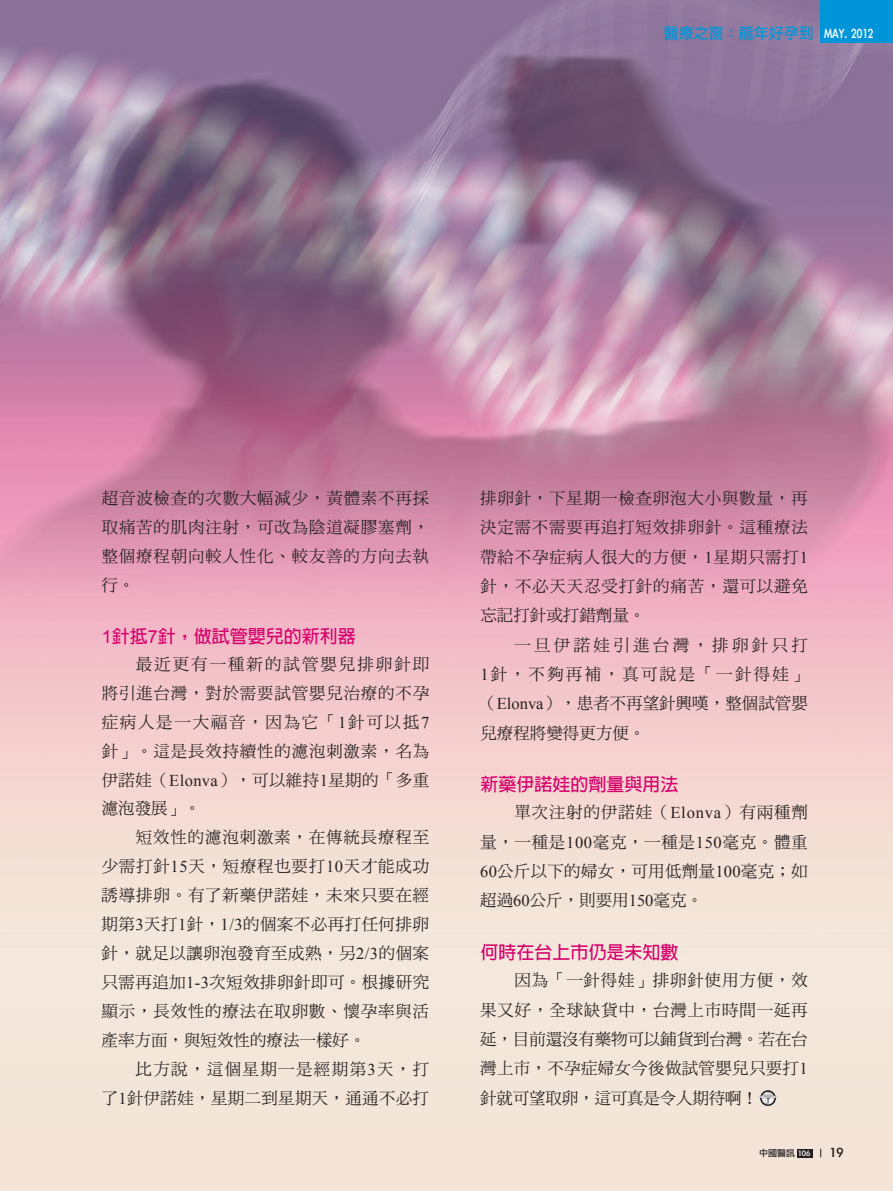
<style>
.page{position:relative;width:893px;height:1191px;background:#fff}
.page>*{position:absolute;margin:0;border:0;box-sizing:border-box;transform-origin:0 0}
.t1{font:700 18px "Lin Gothic";color:#d6026d}
.t2{font:16.5px/29px "DF Ming Std W5";letter-spacing:.045em;color:#231f20;text-align:justify}
.t3{font:16.5px/29px "DF Ming Std W5";letter-spacing:.02em;color:#231f20;text-align:right}
.t4{font:15px "Li Gothic Med";color:#0095d9}
.t5{font:15px "Li Gothic Med";color:#231f20}
.t6{font:9px "Li Gothic Med";color:#231f20}
.s1{color:#fff}
.s2{font-family:"Arial";font-weight:400}
.s3{font-family:"Times New Roman"}
</style>
<div class="page">
<img style="left:0;top:0;width:893px;height:1191px">
<svg style="left:760px;top:1090px;width:16px;height:16px"></svg>
<svg style="left:758px;top:1091px;width:20px;height:13px"></svg>
<div style="left:797px;top:1148px;width:15px;height:9px;background:#231f20"></div>
<div style="left:821px;top:0;width:72px;height:43px;background:#0095d9"></div>
<p class="t4" style="left:664px;top:26px;width:211px">醫療之窗：龍年好孕到 <span class="s1">MAY. 2012</span></p>
<p class="t2" style="left:102px;top:483px;width:329px">超音波檢查的次數大幅減少，黃體素不再採取痛苦的肌肉注射，可改為陰道凝膠塞劑，整個療程朝向較人性化、較友善的方向去執行。</p>
<p class="t1" style="left:102px;top:627px;width:256px"><span class="s2">1</span>針抵<span class="s2">7</span>針，做試管嬰兒的新利器</p>
<p class="t2" style="left:102px;top:649px;width:329px;text-indent:34px">最近更有一種新的試管嬰兒排卵針即將引進台灣，對於需要試管嬰兒治療的不孕症病人是一大福音，因為它「<span class="s3">1</span>針可以抵<span class="s3">7</span>針」。這是長效持續性的濾泡刺激素，名為伊諾娃（<span class="s3">Elonva</span>），可以維持<span class="s3">1</span>星期的「多重濾泡發展」。</p>
<p class="t2" style="left:101px;top:822px;width:329px;text-indent:34px">短效性的濾泡刺激素，在傳統長療程至少需打針<span class="s3">15</span>天，短療程也要打<span class="s3">10</span>天才能成功誘導排卵。有了新藥伊諾娃，未來只要在經期第<span class="s3">3</span>天打<span class="s3">1</span>針，<span class="s3">1/3</span>的個案不必再打任何排卵針，就足以讓卵泡發育至成熟，另<span class="s3">2/3</span>的個案只需再追加<span class="s3">1-3</span>次短效排卵針即可。根據研究顯示，長效性的療法在取卵數、懷孕率與活產率方面，與短效性的療法一樣好。</p>
<p class="t3" style="left:102px;top:1054px;width:329px">比方說，這個星期一是經期第<span class="s3">3</span>天，打<br>了<span class="s3">1</span>針伊諾娃，星期二到星期天，通通不必打</p>
<p class="t2" style="left:480px;top:483px;width:329px">排卵針，下星期一檢查卵泡大小與數量，再決定需不需要再追打短效排卵針。這種療法帶給不孕症病人很大的方便，<span class="s3">1</span>星期只需打<span class="s3">1</span>針，不必天天忍受打針的痛苦，還可以避免忘記打針或打錯劑量。</p>
<p class="t2" style="left:480px;top:630px;width:329px;text-indent:34px">一旦伊諾娃引進台灣，排卵針只打<span class="s3">1</span>針，不夠再補，真可說是「一針得娃」（<span class="s3">Elonva</span>），患者不再望針興嘆，整個試管嬰兒療程將變得更方便。</p>
<p class="t1" style="left:480px;top:775px;width:199px">新藥伊諾娃的劑量與用法</p>
<p class="t2" style="left:480px;top:797px;width:329px;text-indent:34px">單次注射的伊諾娃（<span class="s3">Elonva</span>）有兩種劑量，一種是<span class="s3">100</span>毫克，一種是<span class="s3">150</span>毫克。體重<span class="s3">60</span>公斤以下的婦女，可用低劑量<span class="s3">100</span>毫克；如超過<span class="s3">60</span>公斤，則要用<span class="s3">150</span>毫克。</p>
<p class="t1" style="left:480px;top:943px;width:199px">何時在台上市仍是未知數</p>
<p class="t2" style="left:480px;top:965px;width:329px;text-indent:34px">因為「一針得娃」排卵針使用方便，效果又好，全球缺貨中，台灣上市時間一延再延，目前還沒有藥物可以鋪貨到台灣。若在台灣上市，不孕症婦女今後做試管嬰兒只要打<span class="s3">1</span>針就可望取卵，這可真是令人期待啊！</p>
<p class="t6" style="left:759px;top:1148px;width:53px">中國醫訊 <span class="s1">106</span></p>
<p class="t5" style="left:829px;top:1144px;width:15px">19</p>
</div>
